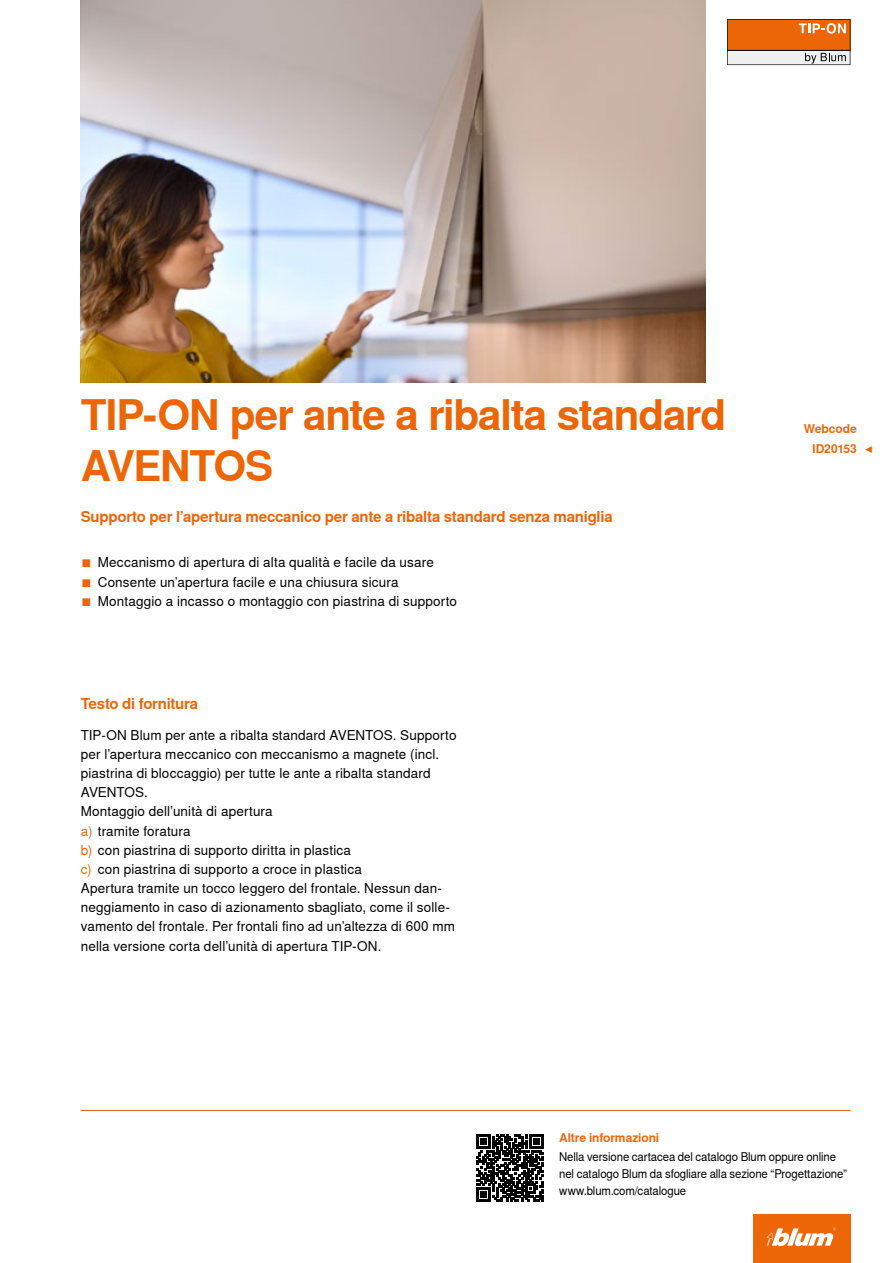
<style>
.page{position:relative;width:893px;height:1263px;background:#fff}
.page>*{position:absolute;margin:0;border:0;box-sizing:border-box;transform-origin:0 0}
.CB_AF_Ueber_Tit2{font:700 42px/50.4px "Nimbus Sans Global";letter-spacing:-.03em;color:#ec6608}
.CB_AF_Ueber_Ber1o_li{font:700 15px "Nimbus Sans Global";letter-spacing:-.015em;color:#ec6608}
.CB_AF_FliesIMG_li{font:13.5px/19.2px "Nimbus Sans Global";letter-spacing:.01em;color:#000}
.CB_AF_Bes_IMG9{font:13.5px "Nimbus Sans Global";letter-spacing:.01em;color:#000}
.CB_AF_Fliess_li{font:12px/17px "Nimbus Sans Global";letter-spacing:-.01em;color:#000;scale:.95 1}
.CB_AF_Ueber_Ber2o_li{font:700 12px "Nimbus Sans Global";letter-spacing:-.01em;color:#ec6608}
.CB_AF_Ueber_Ber2o_re{font:700 12px "Nimbus Sans Global";letter-spacing:-.005em;color:#ec6608}
.s1{color:#ec6608}
</style>
<div class="page">
<img style="left:81px;top:0;width:625px;height:383px">
<svg style="left:727px;top:19px;width:123px;height:46px"></svg>
<div style="left:753px;top:1214px;width:97px;height:49px;background:#ec6608"></div>
<svg style="left:767px;top:1227px;width:69px;height:19px"></svg>
<hr style="left:81px;top:1110px;width:769px;height:1px;background:#ec6608">
<svg style="left:476px;top:1134px;width:67px;height:67px"></svg>
<p class="CB_AF_Ueber_Tit2" style="left:81px;top:390px;width:647px">TIP-ON per ante a ribalta standard<br>AVENTOS</p>
<p class="CB_AF_Ueber_Ber1o_li" style="left:81px;top:508px;width:533px">Supporto per l’apertura meccanico per ante a ribalta standard senza maniglia</p>
<p class="CB_AF_Bes_IMG9" style="left:81px;top:555px;width:355px"><span class="s1">■</span> Meccanismo di apertura di alta qualità e facile da usare</p>
<p class="CB_AF_Bes_IMG9" style="left:81px;top:574px;width:319px"><span class="s1">■</span> Consente un’apertura facile e una chiusura sicura</p>
<p class="CB_AF_Bes_IMG9" style="left:81px;top:593px;width:378px"><span class="s1">■</span> Montaggio a incasso o montaggio con piastrina di supporto</p>
<p class="CB_AF_Ueber_Ber1o_li" style="left:81px;top:695px;width:119px">Testo di fornitura</p>
<p class="CB_AF_FliesIMG_li" style="left:81px;top:725px;width:377px">TIP-ON Blum per ante a ribalta standard AVENTOS. Supporto per l’apertura meccanico con meccanismo a magnete (incl. piastrina di bloccaggio) per tutte le ante a ribalta standard AVENTOS.</p>
<p class="CB_AF_FliesIMG_li" style="left:81px;top:802px;width:193px">Montaggio dell’unità di apertura</p>
<p class="CB_AF_FliesIMG_li" style="left:81px;top:821px;width:111px"><span class="s1">a)</span> tramite foratura</p>
<p class="CB_AF_FliesIMG_li" style="left:81px;top:840px;width:272px"><span class="s1">b)</span> con piastrina di supporto diritta in plastica</p>
<p class="CB_AF_FliesIMG_li" style="left:81px;top:859px;width:283px"><span class="s1">c)</span> con piastrina di supporto a croce in plastica</p>
<p class="CB_AF_FliesIMG_li" style="left:81px;top:879px;width:376px">Apertura tramite un tocco leggero del frontale. Nessun dan&shy;neggiamento in caso di azionamento sbagliato, come il solle&shy;vamento del frontale. Per frontali fino ad un’altezza di 600 mm nella versione corta dell’unità di apertura TIP-ON.</p>
<p class="CB_AF_Ueber_Ber2o_re" style="left:804px;top:422px;width:55px">Webcode</p>
<p class="CB_AF_Ueber_Ber2o_re" style="left:812px;top:441px;width:46px">ID20153</p>
<p class="CB_AF_Ueber_Ber2o_re" style="left:865px;top:441px;width:11px">◀</p>
<p class="CB_AF_Ueber_Ber2o_li" style="left:559px;top:1130px;width:102px">Altre informazioni</p>
<p class="CB_AF_Fliess_li" style="left:559px;top:1148px;width:304px">Nella versione cartacea del catalogo Blum oppure online nel catalogo Blum da sfogliare alla sezione “Progettazione”</p>
<p class="CB_AF_Fliess_li" style="left:559px;top:1182px;width:135px">www.blum.com/catalogue</p>
</div>
